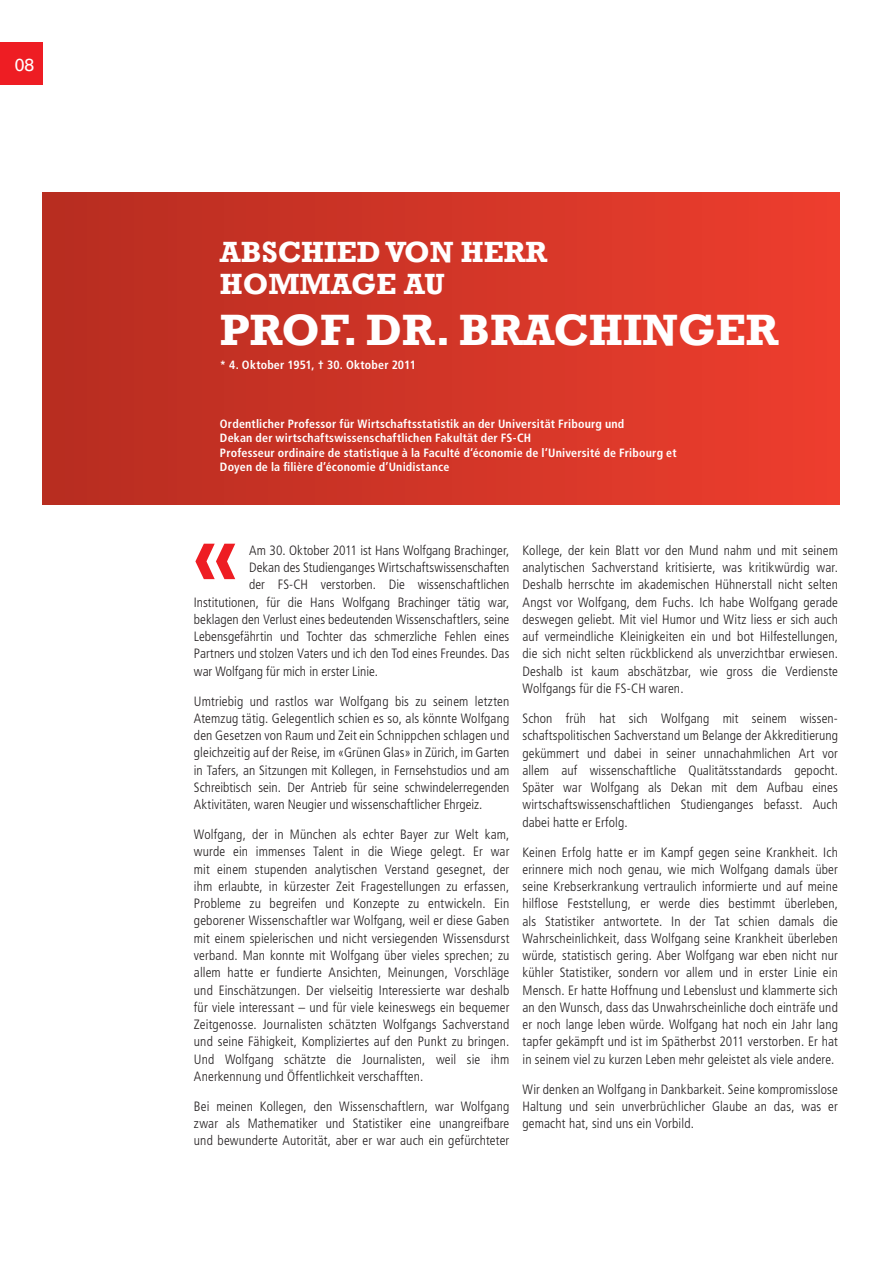
<style>
.page{position:relative;width:893px;height:1263px;background:#fff}
.page>*{position:absolute;margin:0;border:0;box-sizing:border-box;transform-origin:0 0}
.t1{font:700 75px "Rockwell";color:#ee1d23}
.t2{font:700 45px "Rockwell";color:#fff}
.t3{font:700 30px/31.5px "Rockwell";color:#fff}
.t4{font:18px "Rockwell";color:#fff}
.t5{font:300 condensed 13.5px/17.2px "Frutiger";letter-spacing:.005em;color:#231f20;text-align:justify}
.t6{font:700 condensed 12px/14.4px "Frutiger";letter-spacing:.015em;color:#fff}
</style>
<div class="page">
<div style="left:43px;top:192px;width:796px;height:312px;background:linear-gradient(to right,#b62d20,#ed3e2e)"></div>
<div style="left:0;top:43px;width:43px;height:42px;background:#ee1d23"></div>
<h3 class="t4" style="left:15px;top:55px;width:21px">08</h3>
<h3 class="t3" style="left:220px;top:237px;width:329px">ABSCHIED VON HERR<br>HOMMAgE AU</h3>
<h2 class="t2" style="left:220px;top:302px;width:560px">PROF. DR. BRACHINgER</h2>
<p class="t6" style="left:220px;top:358px;width:197px">* 4. Oktober 1951, † 30. Oktober 2011</p>
<p class="t6" style="left:220px;top:416px;width:458px">Ordentlicher Professor für Wirtschaftsstatistik an der Universität Fribourg und<br>Dekan der wirtschaftswissenschaftlichen Fakultät der FS-CH<br>Professeur ordinaire de statistique à la Faculté d‘économie de l‘Université de Fribourg et Doyen de la filière d’économie d’Unidistance</p>
<h1 class="t1" style="left:195px;top:508px;width:42px">«</h1>
<p class="t5" style="left:249px;top:542px;width:262px">Am 30. Oktober 2011 ist Hans Wolfgang Brachinger,</p>
<p class="t5" style="left:249px;top:559px;width:262px">Dekan des Studienganges Wirtschaftswissenschaften</p>
<p class="t5" style="left:249px;top:576px;width:262px">der FS-CH verstorben. Die wissenschaftlichen</p>
<p class="t5" style="left:194px;top:593px;width:317px">Institutionen, für die Hans Wolfgang Brachinger tätig war,</p>
<p class="t5" style="left:194px;top:611px;width:317px">beklagen den Verlust eines bedeutenden Wissenschaftlers, seine</p>
<p class="t5" style="left:194px;top:628px;width:317px">Lebensgefährtin und Tochter das schmerzliche Fehlen eines</p>
<p class="t5" style="left:194px;top:645px;width:317px">Partners und stolzen Vaters und ich den Tod eines Freundes. Das</p>
<p class="t5" style="left:194px;top:662px;width:186px">war Wolfgang für mich in erster Linie.</p>
<p class="t5" style="left:194px;top:692px;width:317px">Umtriebig und rastlos war Wolfgang bis zu seinem letzten Atemzug tätig. Gelegentlich schien es so, als könnte Wolfgang den Gesetzen von Raum und Zeit ein Schnippchen schlagen und gleichzeitig auf der Reise, im «Grünen Glas» in Zürich, im Garten in Tafers, an Sitzungen mit Kollegen, in Fernsehstudios und am Schreibtisch sein. Der Antrieb für seine schwindelerregenden Aktivitäten, waren Neugier und wissenschaftlicher Ehrgeiz.</p>
<p class="t5" style="left:194px;top:826px;width:317px">Wolfgang, der in München als echter Bayer zur Welt kam, wurde ein immenses Talent in die Wiege gelegt. Er war mit einem stupenden analytischen Verstand gesegnet, der ihm erlaubte, in kürzester Zeit Fragestellungen zu erfassen, Probleme zu begreifen und Konzepte zu entwickeln. Ein geborener Wissenschaftler war Wolfgang, weil er diese Gaben mit einem spielerischen und nicht versiegenden Wissensdurst verband. Man konnte mit Wolfgang über vieles sprechen; zu allem hatte er fundierte Ansichten, Meinungen, Vorschläge und Einschätzungen. Der vielseitig Interessierte war deshalb für viele interessant – und für viele keineswegs ein bequemer Zeitgenosse. Journalisten schätzten Wolfgangs Sachverstand und seine Fähigkeit, Kompliziertes auf den Punkt zu bringen.<br>Und Wolfgang schätzte die Journalisten, weil sie ihm Anerkennung und Öffentlichkeit verschafften.</p>
<p class="t5" style="left:194px;top:1098px;width:317px">Bei meinen Kollegen, den Wissenschaftlern, war Wolfgang zwar als Mathematiker und Statistiker eine unangreifbare und bewunderte Autorität, aber er war auch ein gefürchteter</p>
<p class="t5" style="left:522px;top:542px;width:317px">Kollege, der kein Blatt vor den Mund nahm und mit seinem analytischen Sachverstand kritisierte, was kritikwürdig war.<br>Deshalb herrschte im akademischen Hühnerstall nicht selten Angst vor Wolfgang, dem Fuchs. Ich habe Wolfgang gerade deswegen geliebt. Mit viel Humor und Witz liess er sich auch auf vermeindliche Kleinigkeiten ein und bot Hilfestellungen, die sich nicht selten rückblickend als unverzichtbar erwiesen.<br>Deshalb ist kaum abschätzbar, wie gross die Verdienste Wolfgangs für die FS-CH waren.</p>
<p class="t5" style="left:522px;top:710px;width:317px">Schon früh hat sich Wolfgang mit seinem wissen&shy;schaftspolitischen Sachverstand um Belange der Akkreditierung gekümmert und dabei in seiner unnachahmlichen Art vor allem auf wissenschaftliche Qualitätsstandards gepocht.<br>Später war Wolfgang als Dekan mit dem Aufbau eines wirtschaftswissenschaftlichen Studienganges befasst. Auch dabei hatte er Erfolg.</p>
<p class="t5" style="left:522px;top:843px;width:317px">Keinen Erfolg hatte er im Kampf gegen seine Krankheit. Ich erinnere mich noch genau, wie mich Wolfgang damals über seine Krebserkrankung vertraulich informierte und auf meine hilflose Feststellung, er werde dies bestimmt überleben, als Statistiker antwortete. In der Tat schien damals die Wahrscheinlichkeit, dass Wolfgang seine Krankheit überleben würde, statistisch gering. Aber Wolfgang war eben nicht nur kühler Statistiker, sondern vor allem und in erster Linie ein Mensch. Er hatte Hoffnung und Lebenslust und klammerte sich an den Wunsch, dass das Unwahrscheinliche doch einträfe und er noch lange leben würde. Wolfgang hat noch ein Jahr lang tapfer gekämpft und ist im Spätherbst 2011 verstorben. Er hat in seinem viel zu kurzen Leben mehr geleistet als viele andere.</p>
<p class="t5" style="left:522px;top:1080px;width:317px">Wir denken an Wolfgang in Dankbarkeit. Seine kompromisslose Haltung und sein unverbrüchlicher Glaube an das, was er gemacht hat, sind uns ein Vorbild.</p>
</div>
